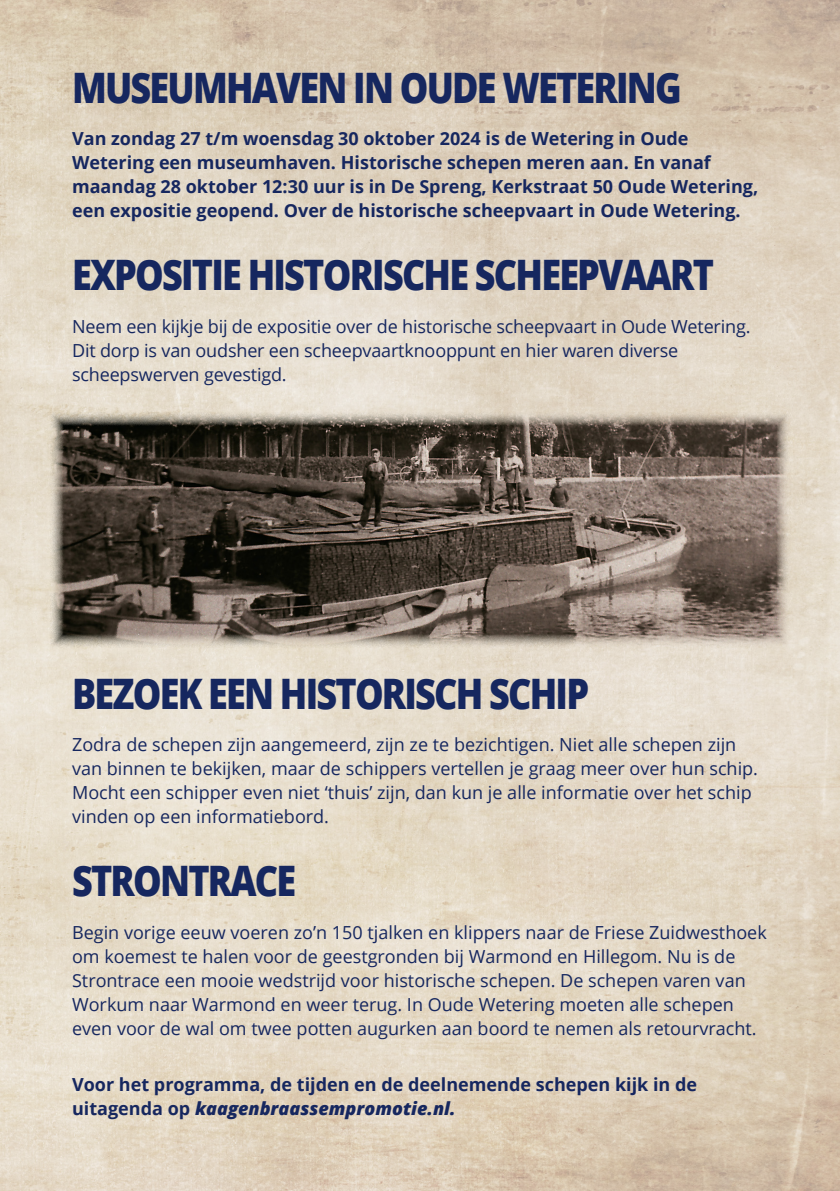
<style>
.page{position:relative;width:840px;height:1191px;background:#fff}
.page>*{position:absolute;margin:0;border:0;box-sizing:border-box;transform-origin:0 0}
.t1{font:800 42px "Open Sans";letter-spacing:-.05em;color:#16275f;scale:.86 1}
.t2{font:18px/24px "Open Sans";color:#16275f}
.t3{font:700 18px/24px "Open Sans";color:#16275f}
.s1{font-weight:800;font-style:italic}
</style>
<div class="page">
<img style="left:0;top:0;width:839px;height:1191px">
<img style="left:50px;top:411px;width:739px;height:237px">
<p class="t1" style="left:72px;top:55px;width:710px">MUSEUMHAVEN IN OUDE WETERING</p>
<p class="t3" style="left:72px;top:126px;width:687px">Van zondag 27 t/m woensdag 30 oktober 2024 is de Wetering in Oude<br>Wetering een museumhaven. Historische schepen meren aan. En vanaf maandag 28 oktober 12:30 uur is in De Spreng, Kerkstraat 50 Oude Wetering,</p>
<p class="t3" style="left:72px;top:198px;width:669px">een expositie geopend. Over de historische scheepvaart in Oude Wetering.</p>
<p class="t1" style="left:72px;top:243px;width:747px">EXPOSITIE HISTORISCHE SCHEEPVAART</p>
<p class="t2" style="left:72px;top:314px;width:679px">Neem een kijkje bij de expositie over de historische scheepvaart in Oude Wetering.<br>Dit dorp is van oudsher een scheepvaartknooppunt en hier waren diverse scheepswerven gevestigd.</p>
<p class="t1" style="left:72px;top:661px;width:602px">BEZOEK EEN HISTORISCH SCHIP</p>
<p class="t2" style="left:72px;top:732px;width:687px">Zodra de schepen zijn aangemeerd, zijn ze te bezichtigen. Niet alle schepen zijn van binnen te bekijken, maar de schippers vertellen je graag meer over hun schip.<br>Mocht een schipper even niet ‘thuis’ zijn, dan kun je alle informatie over het schip vinden op een informatiebord.</p>
<p class="t1" style="left:72px;top:849px;width:262px">STRONTRACE</p>
<p class="t2" style="left:72px;top:920px;width:695px">Begin vorige eeuw voeren zo’n 150 tjalken en klippers naar de Friese Zuidwesthoek om koemest te halen voor de geestgronden bij Warmond en Hillegom. Nu is de Strontrace een mooie wedstrijd voor historische schepen. De schepen varen van Workum naar Warmond en weer terug. In Oude Wetering moeten alle schepen even voor de wal om twee potten augurken aan boord te nemen als retourvracht.</p>
<p class="t3" style="left:72px;top:1072px;width:626px">Voor het programma, de tijden en de deelnemende schepen kijk in de uitagenda op <span class="s1">kaagenbraassempromotie.nl.</span></p>
</div>
